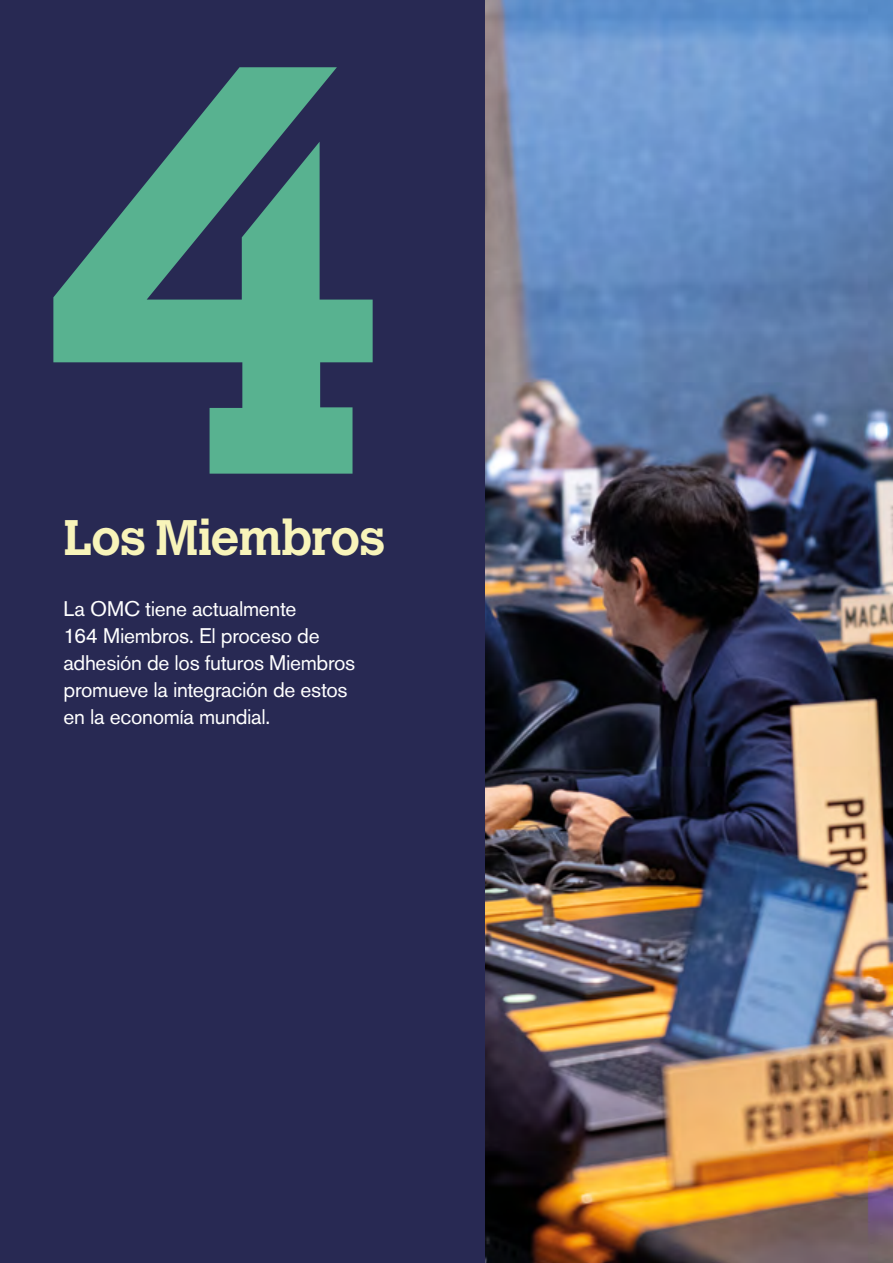
<style>
.page{position:relative;width:893px;height:1263px;background:#fff}
.page>*{position:absolute;margin:0;border:0;box-sizing:border-box;transform-origin:0 0}
.t1{font:700 576.3px "Calvert MT Std";color:#58b290}
.t2{font:700 49.5px "Calvert MT Std";letter-spacing:-.02em;color:#f8f4ba}
.t3{font:21px/27px "Akzidenz Grotesk Pro";letter-spacing:-.015em;color:#fff}
</style>
<div class="page">
<div style="left:0;top:0;width:486px;height:1263px;background:#282953"></div>
<img style="left:486px;top:0;width:407px;height:1263px">
<h1 class="t1" style="left:37px;top:-94px;width:356px">4</h1>
<h2 class="t2" style="left:64px;top:506px;width:323px">Los Miembros</h2>
<p class="t3" style="left:64px;top:595px;width:293px">La OMC tiene actualmente<br>164 Miembros. El proceso de adhesión de los futuros Miembros promueve la integración de estos en la economía mundial.</p>
</div>
